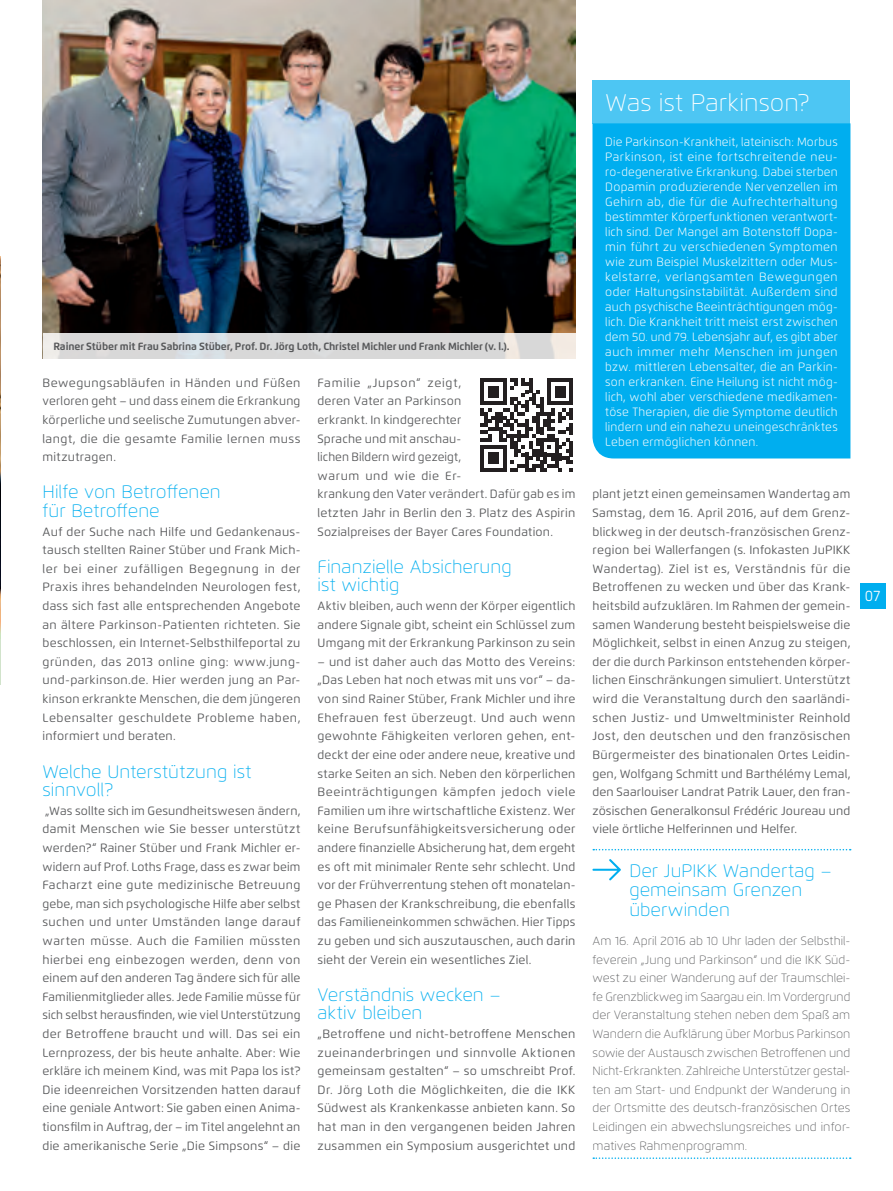
<style>
.page{position:relative;width:893px;height:1191px;background:#fff}
.page>*{position:absolute;margin:0;border:0;box-sizing:border-box;transform-origin:0 0}
.t1{font:100 24px "Flexo";color:#fff}
.t2{font:100 18px/18.6px "Flexo";color:#00aeef}
.t3{font:15px "Flexo";color:#fff;scale:.9 1}
.t4{font:12px/18.6px "Flexo";letter-spacing:.02em;color:#57585a;text-align:justify}
.t5{font:300 12px/15px "Flexo";letter-spacing:.025em;color:#fff;scale:.96 1}
.t6{font:100 12px/18.6px "Flexo";letter-spacing:.01em;color:#57585a;text-align:justify}
.t7{font:700 10.5px "Flexo";letter-spacing:-.01em;color:#57585a}
</style>
<div class="page">
<img style="left:43px;top:0;width:532px;height:333px">
<img style="left:0;top:256px;width:1px;height:403px">
<svg style="left:480px;top:378px;width:93px;height:93px"></svg>
<svg style="left:0;top:659px;width:1px;height:25px"></svg>
<svg style="left:43px;top:333px;width:532px;height:26px;background:#dadada"></svg>
<div style="left:592px;top:123px;width:258px;height:335px;background:#00aeef"></div>
<div style="left:592px;top:80px;width:258px;height:43px;background:#4dc6f3"></div>
<svg style="left:593px;top:849px;width:258px;height:1px"></svg>
<svg style="left:593px;top:1157px;width:258px;height:2px"></svg>
<svg style="left:592px;top:859px;width:29px;height:21px"></svg>
<div style="left:860px;top:583px;width:25px;height:25px;background:#00aeef"></div>
<p class="t7" style="left:53px;top:340px;width:458px">Rainer Stüber mit Frau Sabrina Stüber, Prof. Dr. Jörg Loth, Christel Michler und Frank Michler (v. l.).</p>
<p class="t4" style="left:43px;top:373px;width:259px">Bewegungsabläufen in Händen und Füßen verloren geht – und dass einem die Erkrankung körperliche und seelische Zumutungen abver&shy;langt, die die gesamte Familie lernen muss mitzutragen.</p>
<h2 class="t2" style="left:43px;top:483px;width:180px">Hilfe von Betroffenen für Betroffene</h2>
<p class="t4" style="left:43px;top:522px;width:259px">Auf der Suche nach Hilfe und Gedankenaus&shy;tausch stellten Rainer Stüber und Frank Mich&shy;ler bei einer zufälligen Begegnung in der Praxis ihres behandelnden Neurologen fest, dass sich fast alle entsprechenden Angebote an ältere Parkinson-Patienten richteten. Sie beschlossen, ein Internet-Selbsthilfeportal zu gründen, das 2013 online ging: www.jung&shy;und-parkinson.de. Hier werden jung an Par&shy;kinson erkrankte Menschen, die dem jüngeren Lebensalter geschuldete Probleme haben, informiert und beraten.</p>
<h2 class="t2" style="left:43px;top:762px;width:210px">Welche Unterstützung ist sinnvoll?</h2>
<p class="t4" style="left:43px;top:801px;width:259px">„Was sollte sich im Gesundheitswesen ändern, damit Menschen wie Sie besser unterstützt werden?“ Rainer Stüber und Frank Michler er&shy;widern auf Prof. Loths Frage, dass es zwar beim Facharzt eine gute medizinische Betreuung gebe, man sich psychologische Hilfe aber selbst suchen und unter Umständen lange darauf warten müsse. Auch die Familien müssten hierbei eng einbezogen werden, denn von einem auf den anderen Tag ändere sich für alle Familienmitglieder alles. Jede Familie müsse für sich selbst herausfinden, wie viel Unterstützung der Betroffene braucht und will. Das sei ein Lernprozess, der bis heute anhalte. Aber: Wie erkläre ich meinem Kind, was mit Papa los ist?<br>Die ideenreichen Vorsitzenden hatten darauf eine geniale Antwort: Sie gaben einen Anima&shy;tionsfilm in Auftrag, der – im Titel angelehnt an die amerikanische Serie „Die Simpsons“ – die</p>
<p class="t4" style="left:317px;top:373px;width:259px;text-align:left">Familie „Jupson“ zeigt,<br>deren Vater an Parkinson<br>erkrankt. In kindgerechter<br>Sprache und mit anschau-<br>lichen Bildern wird gezeigt,<br>warum und wie die Er-<br>krankung den Vater verändert. Dafür gab es im letzten Jahr in Berlin den 3. Platz des Aspirin<br>Sozialpreises der Bayer Cares Foundation.</p>
<h2 class="t2" style="left:317px;top:557px;width:196px">Finanzielle Absicherung ist wichtig</h2>
<p class="t4" style="left:317px;top:596px;width:259px">Aktiv bleiben, auch wenn der Körper eigentlich andere Signale gibt, scheint ein Schlüssel zum Umgang mit der Erkrankung Parkinson zu sein</p>
<p class="t4" style="left:317px;top:652px;width:259px">– und ist daher auch das Motto des Vereins: „Das Leben hat noch etwas mit uns vor“ – da&shy;von sind Rainer Stüber, Frank Michler und ihre Ehefrauen fest überzeugt. Und auch wenn gewohnte Fähigkeiten verloren gehen, ent&shy;deckt der eine oder andere neue, kreative und starke Seiten an sich. Neben den körperlichen Beeinträchtigungen kämpfen jedoch viele Familien um ihre wirtschaftliche Existenz. Wer keine Berufsunfähigkeitsversicherung oder andere finanzielle Absicherung hat, dem ergeht es oft mit minimaler Rente sehr schlecht. Und vor der Frühverrentung stehen oft monatelan&shy;ge Phasen der Krankschreibung, die ebenfalls das Familieneinkommen schwächen. Hier Tipps zu geben und sich auszutauschen, auch darin sieht der Verein ein wesentliches Ziel.</p>
<h2 class="t2" style="left:317px;top:985px;width:185px">Verständnis wecken – aktiv bleiben</h2>
<p class="t4" style="left:317px;top:1024px;width:259px">„Betroffene und nicht-betroffene Menschen zueinanderbringen und sinnvolle Aktionen gemeinsam gestalten“ – so umschreibt Prof.<br>Dr. Jörg Loth die Möglichkeiten, die die IKK Südwest als Krankenkasse anbieten kann. So hat man in den vergangenen beiden Jahren zusammen ein Symposium ausgerichtet und</p>
<h1 class="t1" style="left:605px;top:89px;width:206px">Was ist Parkinson?</h1>
<p class="t5" style="left:605px;top:134px;width:244px">Die Parkinson-Krankheit, lateinisch: Morbus Parkinson, ist eine fortschreitende neu&shy;ro-degenerative Erkrankung. Dabei sterben Dopamin produzierende Nervenzellen im Gehirn ab, die für die Aufrechterhaltung bestimmter Körperfunktionen verantwort&shy;lich sind. Der Mangel am Botenstoff Dopa&shy;min führt zu verschiedenen Symptomen wie zum Beispiel Muskelzittern oder Mus&shy;kelstarre, verlangsamten Bewegungen oder Haltungsinstabilität. Außerdem sind auch psychische Beeinträchtigungen mög&shy;lich. Die Krankheit tritt meist erst zwischen dem 50. und 79. Lebensjahr auf, es gibt aber auch immer mehr Menschen im jungen bzw. mittleren Lebensalter, die an Parkin&shy;son erkranken. Eine Heilung ist nicht mög&shy;lich, wohl aber verschiedene medikamen&shy;töse Therapien, die die Symptome deutlich lindern und ein nahezu uneingeschränktes Leben ermöglichen können.</p>
<p class="t4" style="left:592px;top:485px;width:259px">plant jetzt einen gemeinsamen Wandertag am Samstag, dem 16. April 2016, auf dem Grenz&shy;blickweg in der deutsch-französischen Grenz&shy;region bei Wallerfangen (s. Infokasten JuPIKK Wandertag). Ziel ist es, Verständnis für die Betroffenen zu wecken und über das Krank&shy;heitsbild aufzuklären. Im Rahmen der gemein&shy;samen Wanderung besteht beispielsweise die Möglichkeit, selbst in einen Anzug zu steigen, der die durch Parkinson entstehenden körper&shy;lichen Einschränkungen simuliert. Unterstützt wird die Veranstaltung durch den saarländi&shy;schen Justiz- und Umweltminister Reinhold Jost, den deutschen und den französischen Bürgermeister des binationalen Ortes Leidin&shy;gen, Wolfgang Schmitt und Barthélémy Lemal, den Saarlouiser Landrat Patrik Lauer, den fran&shy;zösischen Generalkonsul Frédéric Joureau und viele örtliche Helferinnen und Helfer.</p>
<h2 class="t2" style="left:629px;top:861px;width:204px;line-height:19.5px">Der JuPIKK Wandertag – gemeinsam Grenzen überwinden</h2>
<p class="t6" style="left:592px;top:931px;width:259px">Am 16. April 2016 ab 10 Uhr laden der Selbsthil&shy;feverein „Jung und Parkinson“ und die IKK Süd&shy;west zu einer Wanderung auf der Traumschlei&shy;fe Grenzblickweg im Saargau ein. Im Vordergrund der Veranstaltung stehen neben dem Spaß am Wandern die Aufklärung über Morbus Parkinson sowie der Austausch zwischen Betroffenen und Nicht-Erkrankten. Zahlreiche Unterstützer gestal&shy;ten am Start- und Endpunkt der Wanderung in der Ortsmitte des deutsch-französischen Ortes Leidingen ein abwechslungsreiches und infor&shy;matives Rahmenprogramm.</p>
<p class="t3" style="left:865px;top:586px;width:18px">07</p>
</div>
